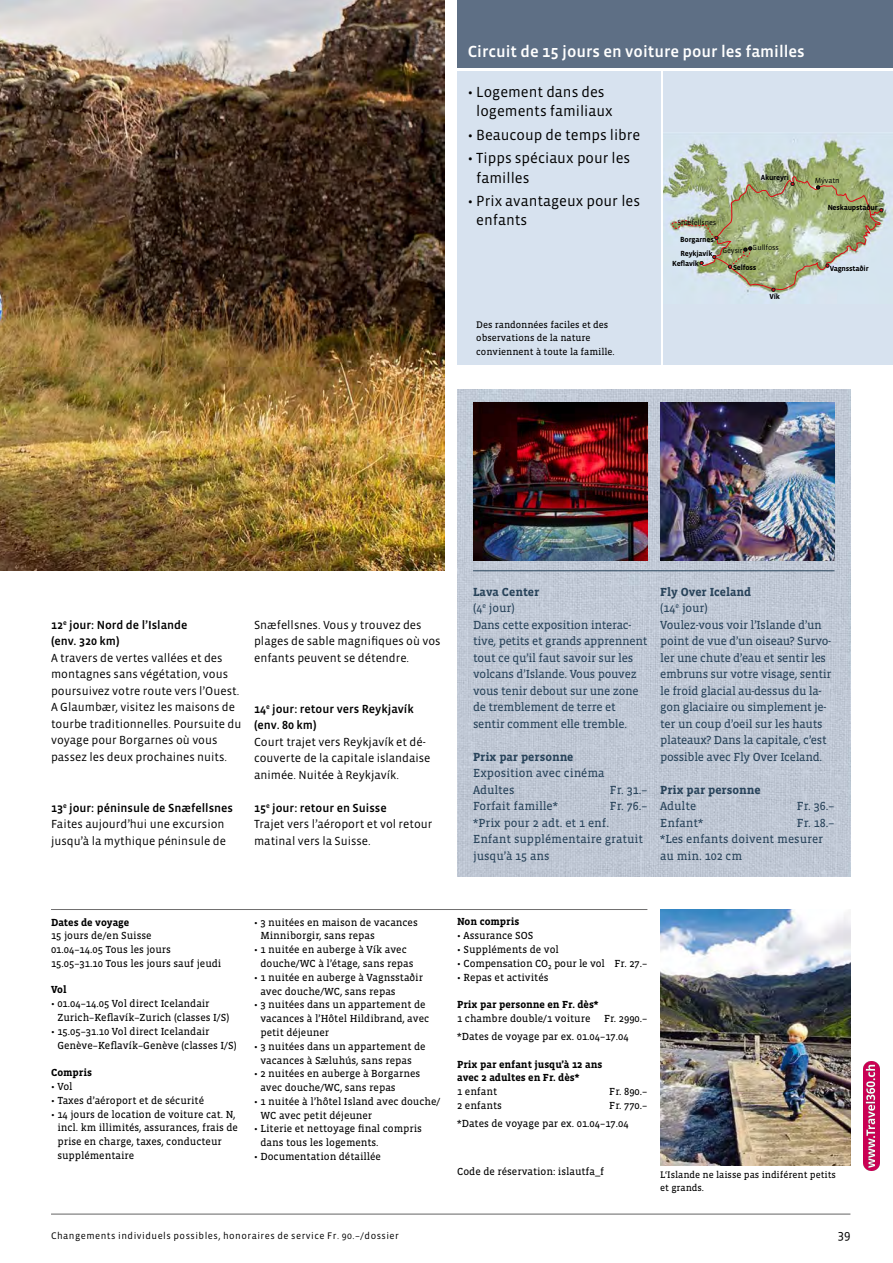
<style>
.page{position:relative;width:893px;height:1263px;background:#fff}
.page>*{position:absolute;margin:0;border:0;box-sizing:border-box;transform-origin:0 0}
.t1{font:500 16.5px "Vista Sans OT";color:#fff}
.t2{font:15px/19.4px "Vista Sans OT";color:#000}
.t3{font:12.75px "Vista Sans OT";color:#000}
.t4{font:12px/16.5px "Vista Sans OT";color:#000}
.t5{font:12px/16.5px "Vista Slab OT";letter-spacing:-.02em;color:#28435a}
.t6{font:12px/16.5px "Vista Slab OT";color:#28435a}
.t7{font:500 12px/16.5px "Vista Sans OT";color:#000}
.t8{font:700 12px "Vista Slab OT";color:#28435a}
.t9{font:10.5px/13.8px "Vista Slab OT";color:#000}
.t10{font:700 10.5px/13.8px "Vista Slab OT";color:#000}
.t11{font:9.75px/13.5px "Vista Slab OT";color:#000}
.t12{font:9.75px "Vista Sans OT";letter-spacing:.05em;color:#000}
.t13{font:700 7.5px "Vista Sans OT";letter-spacing:-.02em;color:#000}
.t14{font:7.5px "Vista Sans OT";letter-spacing:-.02em;color:#000}
.s1{font-weight:500}
.s2{font-weight:700}
.s3{font-family:"Vista Sans OT"}
</style>
<div class="page">
<div style="left:457px;top:0;width:436px;height:68px;background:#5e6f85"></div>
<img style="left:457px;top:390px;width:393px;height:486px">
<div style="left:457px;top:71px;width:203px;height:294px;background:#d7e2ef"></div>
<hr style="left:51px;top:909px;width:596px;height:1px;background:#706f6f">
<hr style="left:473px;top:570px;width:361px;height:1px;background:#28435a">
<div style="left:663px;top:71px;width:230px;height:294px;background:#d7e2ef"></div>
<img style="left:663px;top:139px;width:230px;height:162px">
<svg style="left:672px;top:176px;width:211px;height:116px"></svg>
<img style="left:0;top:0;width:444px;height:571px">
<img style="left:473px;top:403px;width:174px;height:157px">
<img style="left:660px;top:403px;width:174px;height:157px">
<img style="left:660px;top:909px;width:190px;height:256px">
<hr style="left:51px;top:1214px;width:799px;height:1px;background:#646363">
<img style="left:863px;top:1061px;width:16px;height:109px">
<h1 class="t1" style="left:468px;top:43px;width:339px">Circuit de 15 jours en voiture pour les familles</h1>
<h2 class="t2" style="left:468px;top:83px;width:146px;text-align:center">• Logement dans des logements familiaux</h2>
<h2 class="t2" style="left:468px;top:126px;width:174px">• Beaucoup de temps libre</h2>
<h2 class="t2" style="left:476px;top:149px;width:156px;text-indent:-9px">• Tipps spéciaux pour les familles</h2>
<h2 class="t2" style="left:476px;top:191px;width:165px;text-indent:-9px">• Prix avantageux pour les enfants</h2>
<p class="t13" style="left:761px;top:174px;width:30px">Akureyri</p>
<p class="t14" style="left:677px;top:219px;width:40px">Snæfellsnes</p>
<p class="t13" style="left:680px;top:236px;width:35px">Borgarnes</p>
<p class="t13" style="left:680px;top:249px;width:33px">Reykjavík</p>
<p class="t14" style="left:722px;top:247px;width:22px">Geysir</p>
<p class="t14" style="left:753px;top:244px;width:28px">Gullfoss</p>
<p class="t14" style="left:815px;top:177px;width:26px">Mývatn</p>
<p class="t13" style="left:827px;top:204px;width:52px">Neskaupstaður</p>
<p class="t11" style="left:476px;top:318px;width:140px">Des randonnées faciles et des observations de la nature conviennent à toute la famille.</p>
<p class="t13" style="left:672px;top:259px;width:28px">Keflavík</p>
<p class="t13" style="left:733px;top:263px;width:25px">Selfoss</p>
<p class="t13" style="left:830px;top:264px;width:40px">Vagnsstaðir</p>
<p class="t13" style="left:769px;top:292px;width:12px">Vík</p>
<p class="t7" style="left:51px;top:616px;width:138px">12<sup>e</sup> jour: Nord de l’Islande (env. 320 km)</p>
<p class="t4" style="left:51px;top:649px;width:192px">A travers de vertes vallées et des montagnes sans végétation, vous poursuivez votre route vers l’Ouest.<br>A Glaumbær, visitez les maisons de tourbe traditionnelles. Poursuite du voyage pour Borgarnes où vous passez les deux prochaines nuits.</p>
<p class="t4" style="left:51px;top:800px;width:184px"><span class="s1">13</span><sup>e</sup> <span class="s1">jour: péninsule de Snæfellsnes<br></span>Faites aujourd’hui une excursion jusqu’à la mythique péninsule de</p>
<p class="t4" style="left:254px;top:616px;width:188px">Snæfellsnes. Vous y trouvez des plages de sable magnifiques où vos enfants peuvent se détendre.</p>
<p class="t7" style="left:254px;top:701px;width:161px">14<sup>e</sup> jour: retour vers Reykjavík (env. 80 km)</p>
<p class="t4" style="left:254px;top:734px;width:178px">Court trajet vers Reykjavík et dé&shy;couverte de la capitale islandaise animée. Nuitée à Reykjavík.</p>
<p class="t4" style="left:254px;top:800px;width:180px"><span class="s1">15</span><sup>e</sup> <span class="s1">jour: retour en Suisse<br></span>Trajet vers l’aéroport et vol retour matinal vers la Suisse.</p>
<p class="t5" style="left:473px;top:583px;width:176px"><span class="s2">Lava Center<br></span>(4<sup>e</sup> jour)<br>Dans cette exposition interac&shy;tive, petits et grands apprennent tout ce qu’il faut savoir sur les volcans d’Islande. Vous pouvez vous tenir debout sur une zone de tremblement de terre et sentir comment elle tremble.</p>
<p class="t8" style="left:473px;top:750px;width:102px">Prix par personne</p>
<p class="t6" style="left:473px;top:765px;width:133px">Exposition avec cinéma<br>Adultes</p>
<p class="t5" style="left:610px;top:781px;width:39px">Fr. 31.–</p>
<p class="t6" style="left:473px;top:798px;width:86px">Forfait famille*</p>
<p class="t5" style="left:610px;top:798px;width:39px">Fr. 76.–</p>
<p class="t6" style="left:473px;top:814px;width:172px">*Prix pour 2 adt. et 1 enf.<br>Enfant supplémentaire gratuit jusqu’à 15 ans</p>
<p class="t5" style="left:660px;top:583px;width:173px"><span class="s2">Fly Over Iceland<br></span>(14<sup>e</sup> jour)<br>Voulez-vous voir l’Islande d’un point de vue d’un oiseau? Survo&shy;ler une chute d’eau et sentir les embruns sur votre visage, sentir le froid glacial au-dessus du la&shy;gon glaciaire ou simplement je&shy;ter un coup d’oeil sur les hauts plateaux? Dans la capitale, c’est possible avec Fly Over Iceland.</p>
<p class="t8" style="left:660px;top:783px;width:102px">Prix par personne</p>
<p class="t5" style="left:660px;top:798px;width:38px">Adulte</p>
<p class="t5" style="left:797px;top:798px;width:39px">Fr. 36.–</p>
<p class="t5" style="left:660px;top:814px;width:45px">Enfant*</p>
<p class="t6" style="left:660px;top:814px;width:176px;text-indent:137px">Fr. 18.– *Les enfants doivent mesurer au min. 102 cm</p>
<p class="t10" style="left:51px;top:915px;width:77px">Dates de voyage⁣</p>
<p class="t9" style="left:51px;top:929px;width:169px">15 jours de/en Suisse<br>01.04–14.05 Tous les jours<br>15.05–31.10 Tous les jours sauf jeudi⁣</p>
<p class="t10" style="left:51px;top:983px;width:15px">Vol⁣</p>
<p class="t9" style="left:57px;top:997px;width:173px;text-indent:-6px">• 01.04–14.05 Vol direct Icelandair<br>Zurich–Keflavík–Zurich (classes I/S)</p>
<p class="t9" style="left:57px;top:1024px;width:181px;text-indent:-6px">• 15.05–31.10 Vol direct Icelandair<br>Genève–Keflavík–Genève (classes I/S)</p>
<p class="t10" style="left:51px;top:1066px;width:40px">Compris⁣</p>
<p class="t9" style="left:51px;top:1080px;width:23px">• Vol</p>
<p class="t9" style="left:51px;top:1093px;width:155px">• Taxes d’aéroport et de sécurité</p>
<p class="t9" style="left:57px;top:1107px;width:182px;text-indent:-6px">• 14 jours de location de voiture cat. N, incl. km illimités, assurances, frais de prise en charge, taxes, conducteur supplémentaire</p>
<p class="t9" style="left:260px;top:915px;width:159px;text-indent:-6px">• 3 nuitées en maison de vacances<br>Minniborgir, sans repas</p>
<p class="t9" style="left:260px;top:943px;width:155px;text-indent:-6px">• 1 nuitée en auberge à Vík avec douche/WC à l’étage, sans repas</p>
<p class="t9" style="left:260px;top:970px;width:164px;text-indent:-6px">• 1 nuitée en auberge à Vagnsstaðir avec douche/WC, sans repas</p>
<p class="t9" style="left:260px;top:998px;width:170px;text-indent:-6px">• 3 nuitées dans un appartement de vacances à l’Hôtel Hildibrand, avec petit déjeuner</p>
<p class="t9" style="left:260px;top:1039px;width:167px;text-indent:-6px">• 3 nuitées dans un appartement de vacances à Sæluhús, sans repas</p>
<p class="t9" style="left:260px;top:1067px;width:161px;text-indent:-6px">• 2 nuitées en auberge à Borgarnes avec douche/WC, sans repas</p>
<p class="t9" style="left:260px;top:1095px;width:181px;text-indent:-6px">• 1 nuitée à l’hôtel Island avec douche/<br>WC avec petit déjeuner</p>
<p class="t9" style="left:260px;top:1122px;width:163px;text-indent:-6px">• Literie et nettoyage final compris dans tous les logements.</p>
<p class="t9" style="left:254px;top:1150px;width:128px">• Documentation détaillée</p>
<p class="t10" style="left:457px;top:915px;width:61px">Non compris⁣</p>
<p class="t9" style="left:457px;top:929px;width:78px">• Assurance SOS</p>
<p class="t9" style="left:457px;top:943px;width:103px">• Suppléments de vol</p>
<p class="t9" style="left:457px;top:956px;width:192px">• Compensation CO<span class="s3">₂</span> pour le vol Fr. 27.–</p>
<p class="t9" style="left:457px;top:970px;width:93px">• Repas et activités</p>
<p class="t10" style="left:457px;top:998px;width:140px">Prix par personne en Fr. dès*⁣</p>
<p class="t9" style="left:457px;top:1012px;width:135px">1 chambre double/1 voiture</p>
<p class="t9" style="left:457px;top:1009px;width:192px;line-height:18px;text-indent:147px">Fr. 2990.– *Dates de voyage par ex. 01.04–17.04</p>
<p class="t10" style="left:457px;top:1057px;width:147px">Prix par enfant jusqu’à 12 ans avec 2 adultes en Fr. dès*⁣</p>
<p class="t9" style="left:457px;top:1085px;width:42px">1 enfant</p>
<p class="t9" style="left:609px;top:1085px;width:40px">Fr. 890.–</p>
<p class="t9" style="left:457px;top:1099px;width:46px">2 enfants</p>
<p class="t9" style="left:457px;top:1097px;width:192px;line-height:18px;text-indent:152px">Fr. 770.– *Dates de voyage par ex. 01.04–17.04</p>
<p class="t9" style="left:457px;top:1165px;width:149px">Code de réservation: islautfa_f</p>
<p class="t11" style="left:660px;top:1168px;width:177px">L‘Islande ne laisse pas indiférent petits et grands.</p>
<p class="t12" style="left:51px;top:1231px;width:349px">Changements individuels possibles, honoraires de service Fr. 90.–/dossier</p>
<p class="t3" style="left:838px;top:1228px;width:14px">39</p>
</div>
